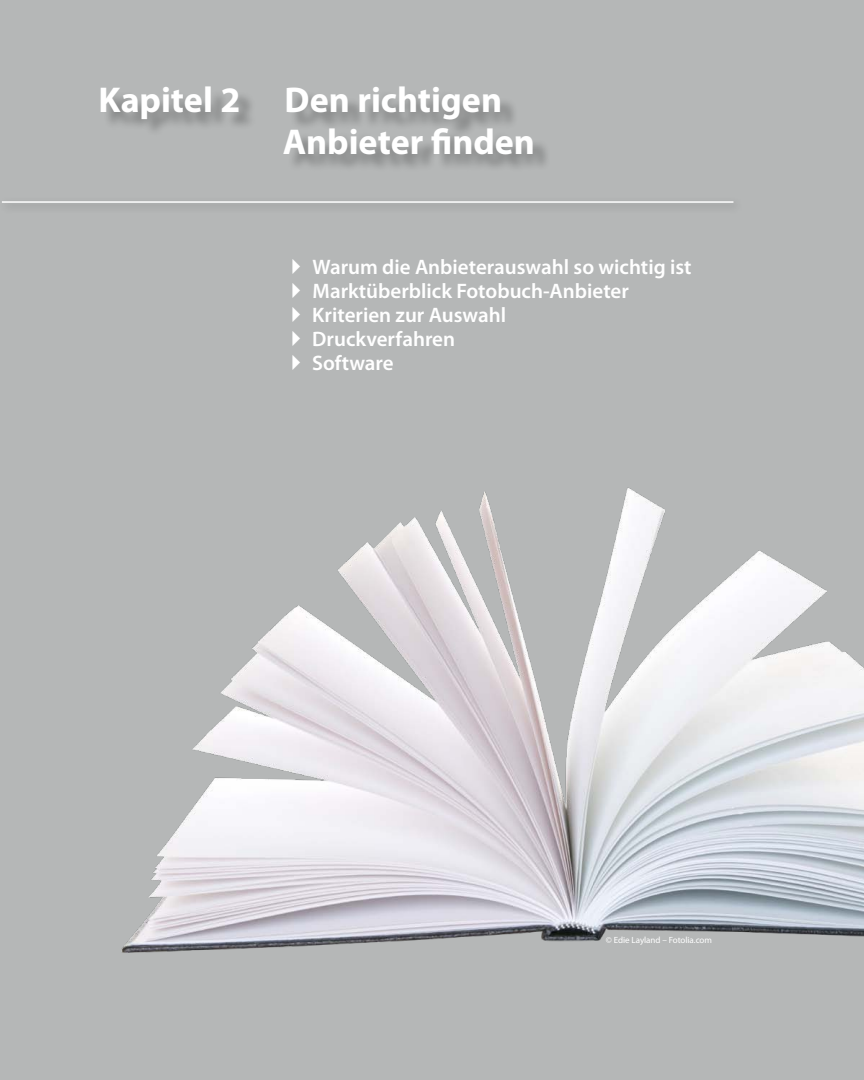
<style>
.page{position:relative;width:864px;height:1080px;background:#b5b7b7}
.page>*{position:absolute;margin:0;border:0;box-sizing:border-box;transform-origin:0 0}
.t1{font:700 36px/42px "Myriad Pro";color:#fff}
.t2{font:600 21px/24px "Myriad Pro";color:#fff}
.t3{font:9px "Myriad Pro";letter-spacing:-.005em;color:#fff}
</style>
<div class="page">
<div style="left:103px;top:89px;width:448px;height:84px;background:#000;opacity:.3"></div>
<img style="left:121px;top:488px;width:743px;height:465px">
<div style="left:0;top:196px;width:744px;height:18px;background:#b0b2b2"></div>
<hr style="left:2px;top:201px;width:731px;height:2px;background:#fff">
<h1 class="t1" style="left:283px;top:78px;width:254px;text-indent:-184px">Kapitel 2 Den richtigen<br>Anbieter finden</h1>
<p class="t2" style="left:312px;top:254px;width:381px">Warum die Anbieterauswahl so wichtig ist<br>Marktüberblick Fotobuch-Anbieter<br>Kriterien zur Auswahl<br>Druckverfahren<br>Software</p>
<p class="t3" style="left:606px;top:934px;width:108px">© Edie Layland – Fotolia.com</p>
</div>
